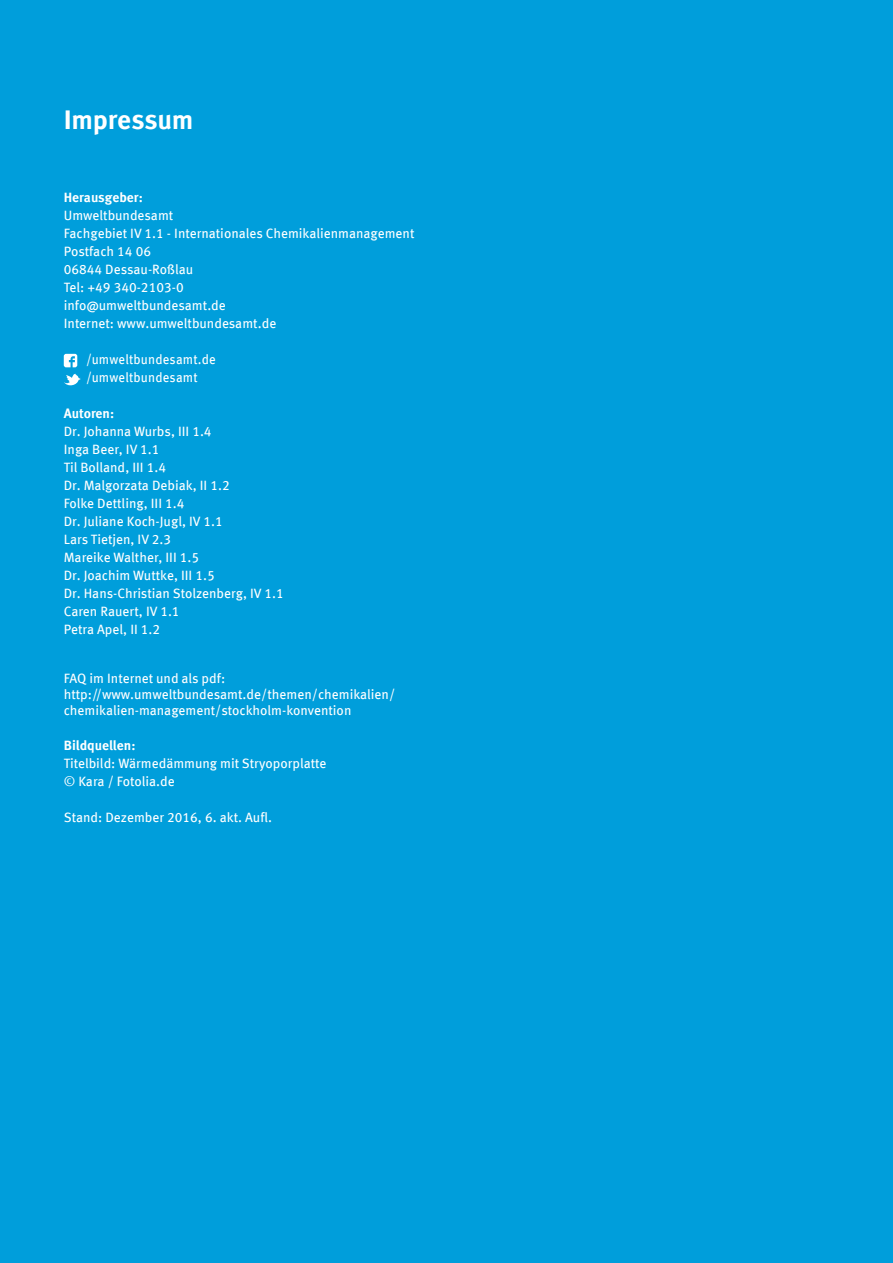
<style>
.page{position:relative;width:893px;height:1263px;background:#009edb}
.page>*{position:absolute;margin:0;border:0;box-sizing:border-box;transform-origin:0 0}
.t1{font:700 27px "Meta Offc";letter-spacing:-.01em;color:#fff}
.t2{font:13.5px/16.2px "Meta Offc";color:#fff}
.t3{font:13.5px "Meta Offc";color:#fff;scale:.95 1}
.t4{font:700 13.5px "Meta Offc";color:#fff}
</style>
<div class="page">
<svg style="left:64px;top:354px;width:13px;height:13px"></svg>
<svg style="left:64px;top:374px;width:17px;height:12px"></svg>
<p class="t1" style="left:64px;top:103px;width:131px">Impressum</p>
<p class="t4" style="left:64px;top:190px;width:81px">Herausgeber:</p>
<p class="t2" style="left:64px;top:208px;width:111px">Umweltbundesamt</p>
<p class="t2" style="left:64px;top:226px;width:352px">Fachgebiet IV 1.1 - Internationales Chemikalienmanagement</p>
<p class="t2" style="left:64px;top:244px;width:89px">Postfach 14 06</p>
<p class="t2" style="left:64px;top:262px;width:131px">06844 Dessau-Roßlau</p>
<p class="t2" style="left:64px;top:280px;width:121px">Tel: +49 340-2103-0</p>
<p class="t2" style="left:64px;top:298px;width:164px">info@umweltbundesamt.de</p>
<p class="t2" style="left:64px;top:316px;width:214px">Internet: www.umweltbundesamt.de</p>
<p class="t3" style="left:86px;top:352px;width:138px">/umweltbundesamt.de</p>
<p class="t3" style="left:86px;top:370px;width:119px">/umweltbundesamt</p>
<p class="t4" style="left:64px;top:406px;width:52px">Autoren:</p>
<p class="t2" style="left:64px;top:424px;width:149px">Dr. Johanna Wurbs, III 1.4</p>
<p class="t2" style="left:64px;top:442px;width:97px">Inga Beer, IV 1.1</p>
<p class="t2" style="left:64px;top:460px;width:104px">Til Bolland, III 1.4</p>
<p class="t2" style="left:64px;top:478px;width:167px">Dr. Malgorzata Debiak, II 1.2</p>
<p class="t2" style="left:64px;top:496px;width:122px">Folke Dettling, III 1.4</p>
<p class="t2" style="left:64px;top:514px;width:161px">Dr. Juliane Koch-Jugl, IV 1.1</p>
<p class="t2" style="left:64px;top:532px;width:109px">Lars Tietjen, IV 2.3</p>
<p class="t2" style="left:64px;top:550px;width:137px">Mareike Walther, III 1.5</p>
<p class="t2" style="left:64px;top:568px;width:152px">Dr. Joachim Wuttke, III 1.5</p>
<p class="t2" style="left:64px;top:586px;width:221px">Dr. Hans-Christian Stolzenberg, IV 1.1</p>
<p class="t2" style="left:64px;top:604px;width:117px">Caren Rauert, IV 1.1</p>
<p class="t2" style="left:64px;top:622px;width:98px">Petra Apel, II 1.2</p>
<p class="t2" style="left:64px;top:670px;width:163px">FAQ im Internet und als pdf:</p>
<p class="t2" style="left:64px;top:687px;width:333px">http://www.umweltbundesamt.de/themen/chemikalien/ chemikalien-management/stockholm-konvention</p>
<p class="t4" style="left:64px;top:737px;width:73px">Bildquellen:</p>
<p class="t2" style="left:64px;top:755px;width:264px">Titelbild: Wärmedämmung mit Stryoporplatte</p>
<p class="t2" style="left:64px;top:773px;width:112px">© Kara / Fotolia.de</p>
<p class="t2" style="left:64px;top:809px;width:210px">Stand: Dezember 2016, 6. akt. Aufl.</p>
</div>
